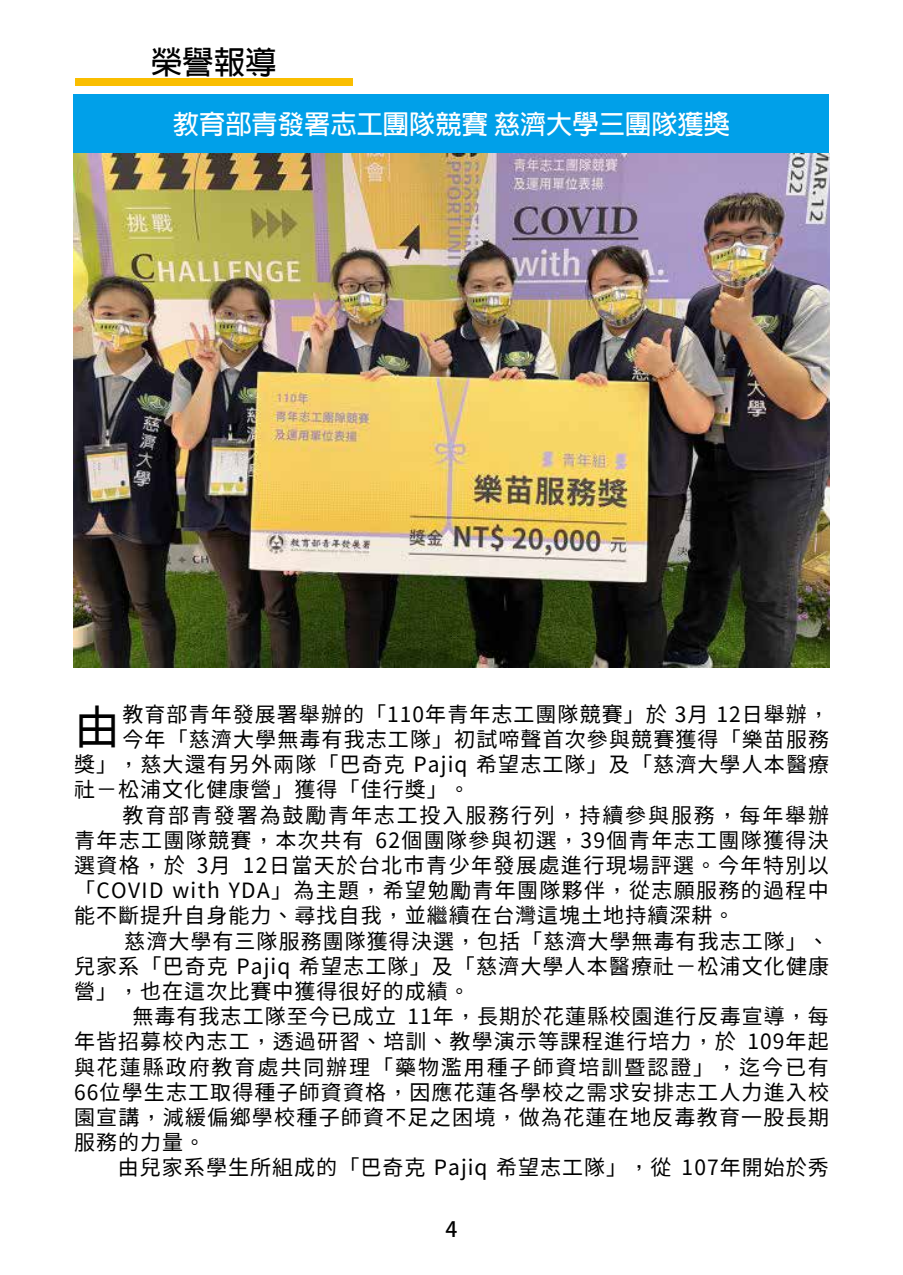
<style>
.page{position:relative;width:903px;height:1275px;background:#fff}
.page>*{position:absolute;margin:0;border:0;box-sizing:border-box;transform-origin:0 0}
.t1{font:46.2px "Taipei Sans TC Beta";color:#000}
.t2{font:700 31.5px "Adobe Fan Heiti Std";color:#000}
.t3{font:700 26.25px "Adobe Fan Heiti Std";color:#fff}
.t4{font:21px "Taipei Sans TC Beta";letter-spacing:.055em;color:#000}
.t5{font:21px "Taipei Sans TC Beta";letter-spacing:.09em;color:#000}
.t6{font:700 21px "Adobe Fan Heiti Std";color:#000}
</style>
<div class="page">
<div style="left:75px;top:79px;width:278px;height:7px;background:#fabe00"></div>
<div style="left:74px;top:94px;width:755px;height:60px;background:#00a0e9"></div>
<img style="left:74px;top:154px;width:755px;height:513px">
<h2 class="t2" style="left:151px;top:44px;width:128px">榮譽報導</h2>
<p class="t3" style="left:173px;top:109px;width:559px">教育部青發署志工團隊競賽 慈濟大學三團隊獲獎</p>
<h1 class="t1" style="left:74px;top:701px;width:48px">由</h1>
<p class="t4" style="left:123px;top:702px;width:708px">教育部青年發展署舉辦的「110年青年志工團隊競賽」於 3月 12日舉辦，</p>
<p class="t4" style="left:123px;top:727px;width:708px">今年「慈濟大學無毒有我志工隊」初試啼聲首次參與競賽獲得「樂苗服務</p>
<p class="t4" style="left:74px;top:753px;width:757px">獎」，慈大還有另外兩隊「巴奇克 Pajiq 希望志工隊」及「慈濟大學人本醫療</p>
<p class="t4" style="left:74px;top:778px;width:397px">社－松浦文化健康營」獲得「佳行獎」。</p>
<p class="t5" style="left:123px;top:803px;width:708px">教育部青發署為鼓勵青年志工投入服務行列，持續參與服務，每年舉辦</p>
<p class="t4" style="left:74px;top:828px;width:756px">青年志工團隊競賽，本次共有 62個團隊參與初選，39個青年志工團隊獲得決</p>
<p class="t4" style="left:74px;top:853px;width:756px">選資格，於 3月 12日當天於台北市青少年發展處進行現場評選。今年特別以</p>
<p class="t4" style="left:74px;top:879px;width:756px">「COVID with YDA」為主題，希望勉勵青年團隊夥伴，從志願服務的過程中</p>
<p class="t4" style="left:74px;top:904px;width:662px">能不斷提升自身能力、尋找自我，並繼續在台灣這塊土地持續深耕。</p>
<p class="t4" style="left:124px;top:929px;width:706px">慈濟大學有三隊服務團隊獲得決選，包括「慈濟大學無毒有我志工隊」、</p>
<p class="t4" style="left:74px;top:954px;width:757px">兒家系「巴奇克 Pajiq 希望志工隊」及「慈濟大學人本醫療社－松浦文化健康</p>
<p class="t4" style="left:74px;top:979px;width:397px">營」，也在這次比賽中獲得很好的成績。</p>
<p class="t4" style="left:132px;top:1005px;width:698px">無毒有我志工隊至今已成立 11年，長期於花蓮縣校園進行反毒宣導，每</p>
<p class="t4" style="left:74px;top:1030px;width:756px">年皆招募校內志工，透過研習、培訓、教學演示等課程進行培力，於 109年起</p>
<p class="t5" style="left:74px;top:1055px;width:756px">與花蓮縣政府教育處共同辦理「藥物濫用種子師資培訓暨認證」，迄今已有</p>
<p class="t4" style="left:74px;top:1080px;width:756px">66位學生志工取得種子師資資格，因應花蓮各學校之需求安排志工人力進入校</p>
<p class="t4" style="left:74px;top:1105px;width:756px">園宣講，減緩偏鄉學校種子師資不足之困境，做為花蓮在地反毒教育一股長期</p>
<p class="t4" style="left:74px;top:1131px;width:133px">服務的力量。</p>
<p class="t4" style="left:118px;top:1156px;width:713px">由兒家系學生所組成的「巴奇克 Pajiq 希望志工隊」，從 107年開始於秀</p>
<p class="t6" style="left:446px;top:1216px;width:13px">4</p>
</div>
